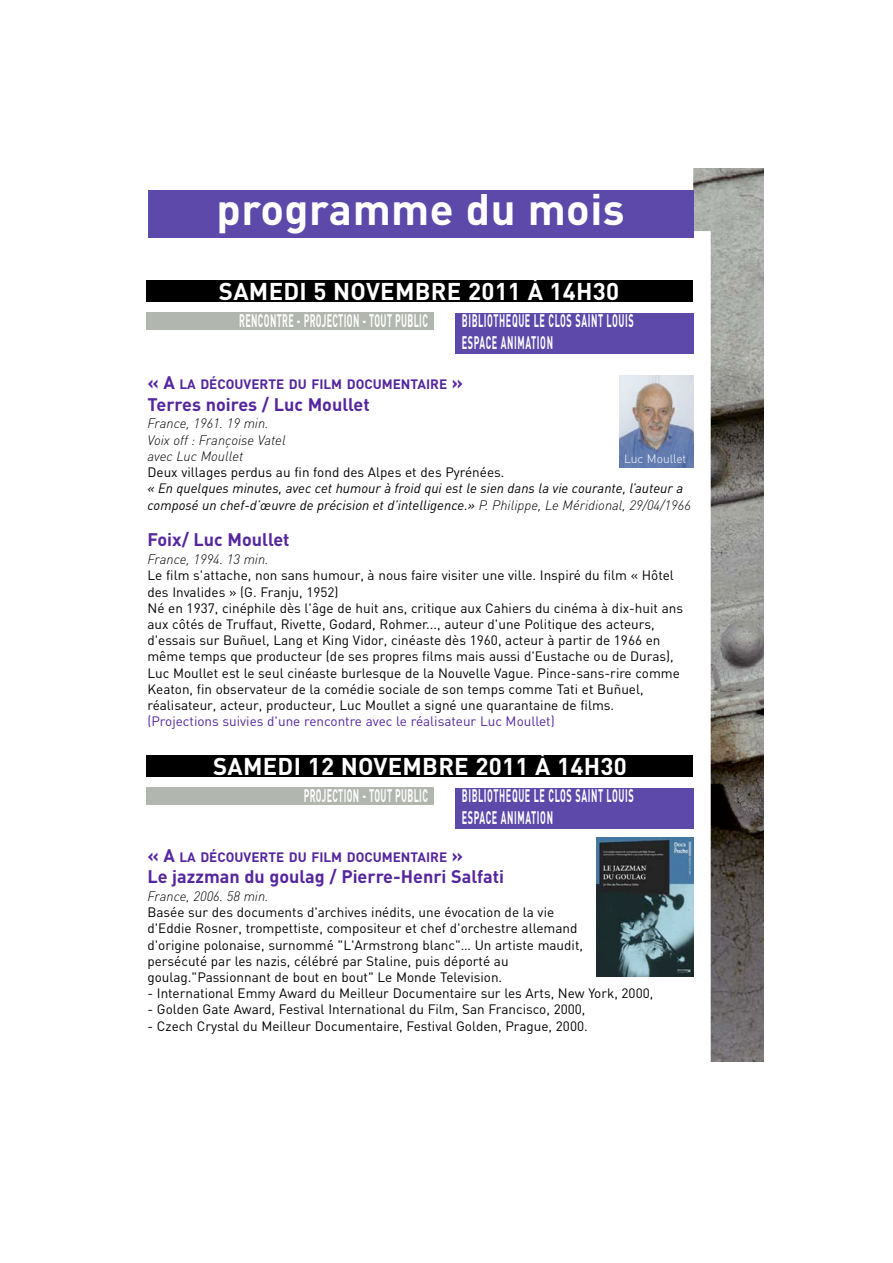
<style>
.page{position:relative;width:893px;height:1263px;background:#fff}
.page>*{position:absolute;margin:0;border:0;box-sizing:border-box;transform-origin:0 0}
.t1{font:700 43.5px "DIN";letter-spacing:.01em;color:#fff}
.t2{font:700 24px "DIN";letter-spacing:.01em;color:#fff}
.t3{font:700 18px/21.6px "DIN";letter-spacing:.065em;color:#fff;scale:.5 1}
.t4{font:700 18px "DIN";color:#55269e}
.t5{font:700 18px "DIN";letter-spacing:.04em;color:#fff;scale:.5 1}
.t6{font:13.5px/16.2px "DIN";color:#000}
.t7{font:italic 13.5px/16.4px "DIN";color:#000}
.t8{font:italic 300 13.5px/16.4px "DIN";color:#000}
.t9{font:700 13.5px "DIN";color:#55269e}
.t10{font:13.5px "DIN";color:#55269e}
.t11{font:300 12px "DIN";color:#fff}
.s1{font-size:18px}
.s2{font-weight:300}
</style>
<div class="page">
<img style="left:693px;top:169px;width:70px;height:892px">
<div style="left:148px;top:190px;width:545px;height:48px;background:#5d49aa"></div>
<div style="left:146px;top:312px;width:287px;height:17px;background:#b1b6ae"></div>
<div style="left:146px;top:281px;width:547px;height:21px;background:#000"></div>
<div style="left:455px;top:313px;width:238px;height:41px;background:#5d49aa"></div>
<div style="left:146px;top:787px;width:287px;height:17px;background:#b1b6ae"></div>
<div style="left:146px;top:756px;width:547px;height:21px;background:#000"></div>
<div style="left:455px;top:788px;width:238px;height:40px;background:#5d49aa"></div>
<img style="left:620px;top:375px;width:73px;height:92px">
<img style="left:596px;top:838px;width:97px;height:139px">
<h1 class="t1" style="left:216px;top:190px;width:409px">programme du mois</h1>
<h2 class="t2" style="left:219px;top:280px;width:402px">SAMEDI 5 NOVEMBRE 2011 À 14H30</h2>
<h3 class="t5" style="left:239px;top:312px;width:379px">RENCONTRE - PROJECTION - TOUT PUBLIC</h3>
<h3 class="t3" style="left:462px;top:311px;width:345px">BIBLIOTHÈQUE LE CLOS SAINT LOUIS<br>ESPACE ANIMATION</h3>
<p class="t9" style="left:147px;top:378px;width:317px"><span class="s1">« A</span> LA DÉCOUVERTE DU FILM DOCUMENTAIRE <span class="s1">»</span></p>
<h3 class="t4" style="left:147px;top:396px;width:224px">Terres noires / Luc Moullet</h3>
<p class="t8" style="left:147px;top:417px;width:140px">France, 1961. 19 min.<br>Voix off : Françoise Vatel avec Luc Moullet</p>
<p class="t6" style="left:147px;top:466px;width:358px">Deux villages perdus au fin fond des Alpes et des Pyrénées.</p>
<p class="t7" style="left:147px;top:482px;width:545px">« En quelques minutes, avec cet humour à froid qui est le sien dans la vie courante, l’auteur a composé un chef-d’œuvre de précision et d’intelligence.» <span class="s2">P. Philippe, Le Méridional, 29/04/1966</span></p>
<h3 class="t4" style="left:147px;top:532px;width:144px">Foix/ Luc Moullet</h3>
<p class="t8" style="left:147px;top:552px;width:123px">France, 1994. 13 min.</p>
<p class="t6" style="left:147px;top:569px;width:537px">Le film s'attache, non sans humour, à nous faire visiter une ville. Inspiré du film « Hôtel des Invalides » (G. Franju, 1952)<br>Né en 1937, cinéphile dès l'âge de huit ans, critique aux Cahiers du cinéma à dix-huit ans aux côtés de Truffaut, Rivette, Godard, Rohmer..., auteur d'une Politique des acteurs, d'essais sur Buñuel, Lang et King Vidor, cinéaste dès 1960, acteur à partir de 1966 en même temps que producteur (de ses propres films mais aussi d'Eustache ou de Duras), Luc Moullet est le seul cinéaste burlesque de la Nouvelle Vague. Pince-sans-rire comme Keaton, fin observateur de la comédie sociale de son temps comme Tati et Buñuel, réalisateur, acteur, producteur, Luc Moullet a signé une quarantaine de films.</p>
<p class="t10" style="left:147px;top:716px;width:409px">(Projections suivies d'une rencontre avec le réalisateur Luc Moullet)</p>
<p class="t11" style="left:624px;top:454px;width:64px">Luc Moullet</p>
<h2 class="t2" style="left:213px;top:755px;width:415px">SAMEDI 12 NOVEMBRE 2011 À 14H30</h2>
<h3 class="t5" style="left:304px;top:787px;width:250px">PROJECTION - TOUT PUBLIC</h3>
<h3 class="t3" style="left:462px;top:786px;width:345px">BIBLIOTHÈQUE LE CLOS SAINT LOUIS<br>ESPACE ANIMATION</h3>
<p class="t9" style="left:147px;top:851px;width:317px"><span class="s1">« A</span> LA DÉCOUVERTE DU FILM DOCUMENTAIRE <span class="s1">»</span></p>
<h3 class="t4" style="left:147px;top:869px;width:358px">Le jazzman du goulag / Pierre-Henri Salfati</h3>
<p class="t8" style="left:147px;top:889px;width:123px">France, 2006. 58 min.</p>
<p class="t6" style="left:147px;top:905px;width:437px">Basée sur des documents d'archives inédits, une évocation de la vie d'Eddie Rosner, trompettiste, compositeur et chef d'orchestre allemand d'origine polonaise, surnommé "L'Armstrong blanc"… Un artiste maudit, persécuté par les nazis, célébré par Staline, puis déporté au goulag."Passionnant de bout en bout" Le Monde Television.</p>
<p class="t6" style="left:147px;top:986px;width:507px">- International Emmy Award du Meilleur Documentaire sur les Arts, New York, 2000,</p>
<p class="t6" style="left:147px;top:1003px;width:439px">- Golden Gate Award, Festival International du Film, San Francisco, 2000,</p>
<p class="t6" style="left:147px;top:1019px;width:442px">- Czech Crystal du Meilleur Documentaire, Festival Golden, Prague, 2000.</p>
</div>
